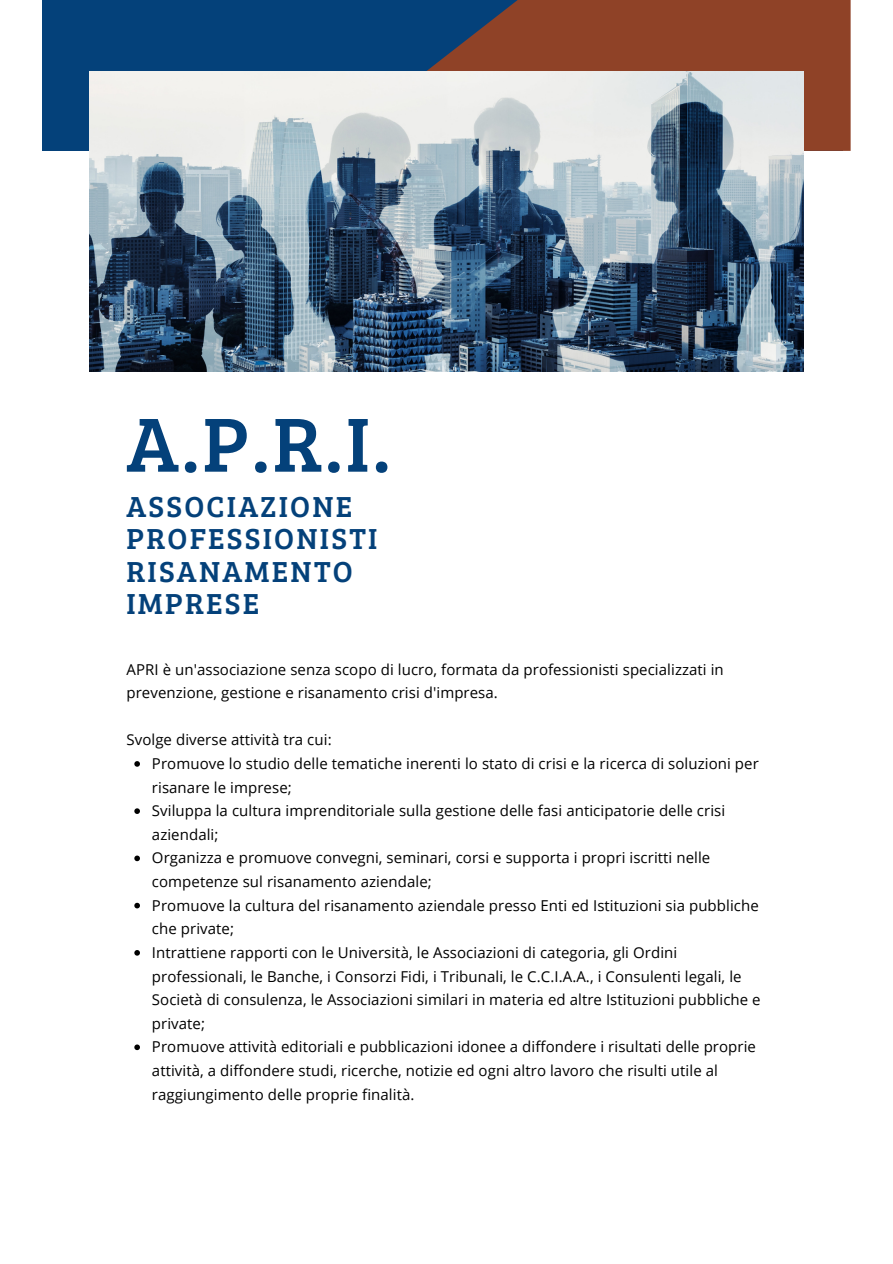
<style>
.page{position:relative;width:893px;height:1264px;background:#fff}
.page>*{position:absolute;margin:0;border:0;box-sizing:border-box;transform-origin:0 0}
.t1{font:79.2px "Bree Serif";color:#04417a}
.t2{font:30px "Bree Serif";letter-spacing:.075em;color:#04417a}
.t3{font:15px/23.5px "Open Sans";letter-spacing:.005em;color:#000}
</style>
<div class="page">
<div style="left:42px;top:0;width:800px;height:151px;background:#04417a"></div>
<svg style="left:427px;top:0;width:423px;height:151px;background:#81422f"></svg>
<img style="left:89px;top:71px;width:714px;height:300px">
<svg style="left:134px;top:761px;width:6px;height:5px"></svg>
<svg style="left:134px;top:808px;width:6px;height:6px"></svg>
<svg style="left:134px;top:855px;width:6px;height:6px"></svg>
<svg style="left:134px;top:902px;width:6px;height:6px"></svg>
<svg style="left:134px;top:950px;width:6px;height:5px"></svg>
<svg style="left:134px;top:1044px;width:6px;height:6px"></svg>
<p class="t1" style="left:126px;top:386px;width:265px">A.P.R.I.</p>
<p class="t2" style="left:126px;top:484px;width:227px">ASSOCIAZIONE</p>
<p class="t2" style="left:126px;top:517px;width:252px">PROFESSIONISTI</p>
<p class="t2" style="left:126px;top:549px;width:228px">RISANAMENTO</p>
<p class="t2" style="left:126px;top:582px;width:134px">IMPRESE</p>
<p class="t3" style="left:126px;top:657px;width:599px">APRI è un'associazione senza scopo di lucro, formata da professionisti specializzati in prevenzione, gestione e risanamento crisi d'impresa.</p>
<p class="t3" style="left:126px;top:727px;width:207px">Svolge diverse attività tra cui:</p>
<p class="t3" style="left:152px;top:751px;width:608px">Promuove lo studio delle tematiche inerenti lo stato di crisi e la ricerca di soluzioni per risanare le imprese;</p>
<p class="t3" style="left:152px;top:798px;width:574px">Sviluppa la cultura imprenditoriale sulla gestione delle fasi anticipatorie delle crisi aziendali;</p>
<p class="t3" style="left:152px;top:845px;width:560px">Organizza e promuove convegni, seminari, corsi e supporta i propri iscritti nelle competenze sul risanamento aziendale;</p>
<p class="t3" style="left:152px;top:893px;width:608px">Promuove la cultura del risanamento aziendale presso Enti ed Istituzioni sia pubbliche che private;</p>
<p class="t3" style="left:152px;top:940px;width:610px">Intrattiene rapporti con le Università, le Associazioni di categoria, gli Ordini professionali, le Banche, i Consorzi Fidi, i Tribunali, le C.C.I.A.A., i Consulenti legali, le Società di consulenza, le Associazioni similari in materia ed altre Istituzioni pubbliche e private;</p>
<p class="t3" style="left:152px;top:1034px;width:605px">Promuove attività editoriali e pubblicazioni idonee a diffondere i risultati delle proprie attività, a diffondere studi, ricerche, notizie ed ogni altro lavoro che risulti utile al raggiungimento delle proprie finalità.</p>
</div>
